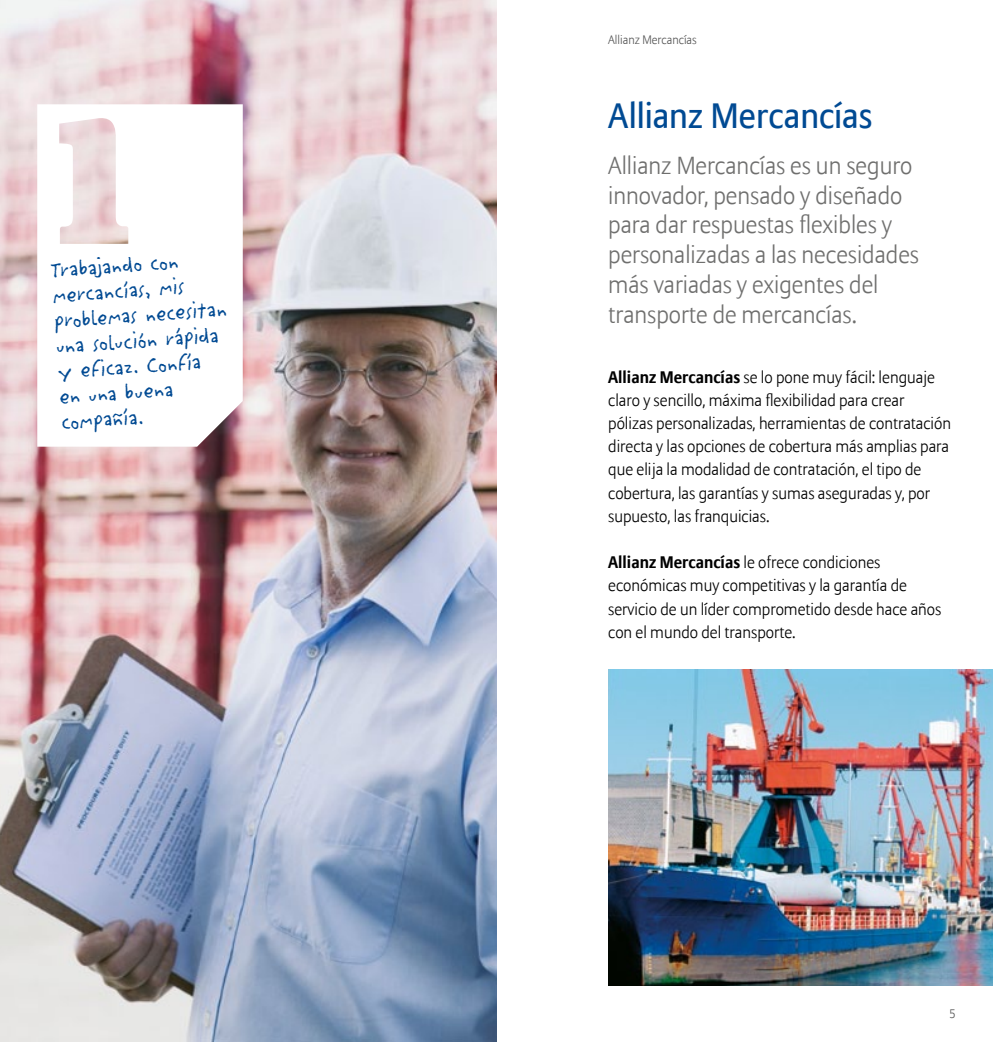
<style>
.page{position:relative;width:993px;height:1042px;background:#fff}
.page>*{position:absolute;margin:0;border:0;box-sizing:border-box;transform-origin:0 0}
.t1{font:35px "Allianz Sans";color:#004a93}
.t2{font:300 24.5px/29.8px "Allianz Sans";color:#6f6f6e}
.t3{font:24.5px/25.4px "Litterbox ICG";color:#004a93}
.t4{font:300 16.62px/23.3px "Allianz Sans";color:#000}
.t5{font:300 12.25px "Allianz Sans";color:#565656}
.s1{font-weight:700}
</style>
<div class="page">
<img style="left:608px;top:670px;width:384px;height:315px">
<img style="left:0;top:0;width:496px;height:1042px">
<svg style="left:37px;top:104px;width:206px;height:343px"></svg>
<h2 class="t3" style="left:50px;top:256px;width:174px;rotate:-4deg">Trabajando con mercancías, mis problemas necesitan una solución rápida y eficaz. Confía<br>en una buena compañía.</h2>
<p class="t5" style="left:608px;top:33px;width:90px">Allianz Mercancías</p>
<h1 class="t1" style="left:608px;top:94px;width:266px">Allianz Mercancías</h1>
<h2 class="t2" style="left:608px;top:152px;width:312px">Allianz Mercancías es un seguro innovador, pensado y diseñado para dar respuestas flexibles y personalizadas a las necesidades más variadas y exigentes del transporte de mercancías.</h2>
<p class="t4" style="left:608px;top:366px;width:344px"><span class="s1">Allianz Mercancías</span> se lo pone muy fácil: lenguaje claro y sencillo, máxima flexibilidad para crear pólizas personalizadas, herramientas de contratación directa y las opciones de cobertura más amplias para que elija la modalidad de contratación, el tipo de cobertura, las garantías y sumas aseguradas y, por supuesto, las franquicias.</p>
<p class="t4" style="left:608px;top:551px;width:334px"><span class="s1">Allianz Mercancías</span> le ofrece condiciones económicas muy competitivas y la garantía de servicio de un líder comprometido desde hace años con el mundo del transporte.</p>
<p class="t5" style="left:949px;top:1006px;width:8px">5</p>
</div>
